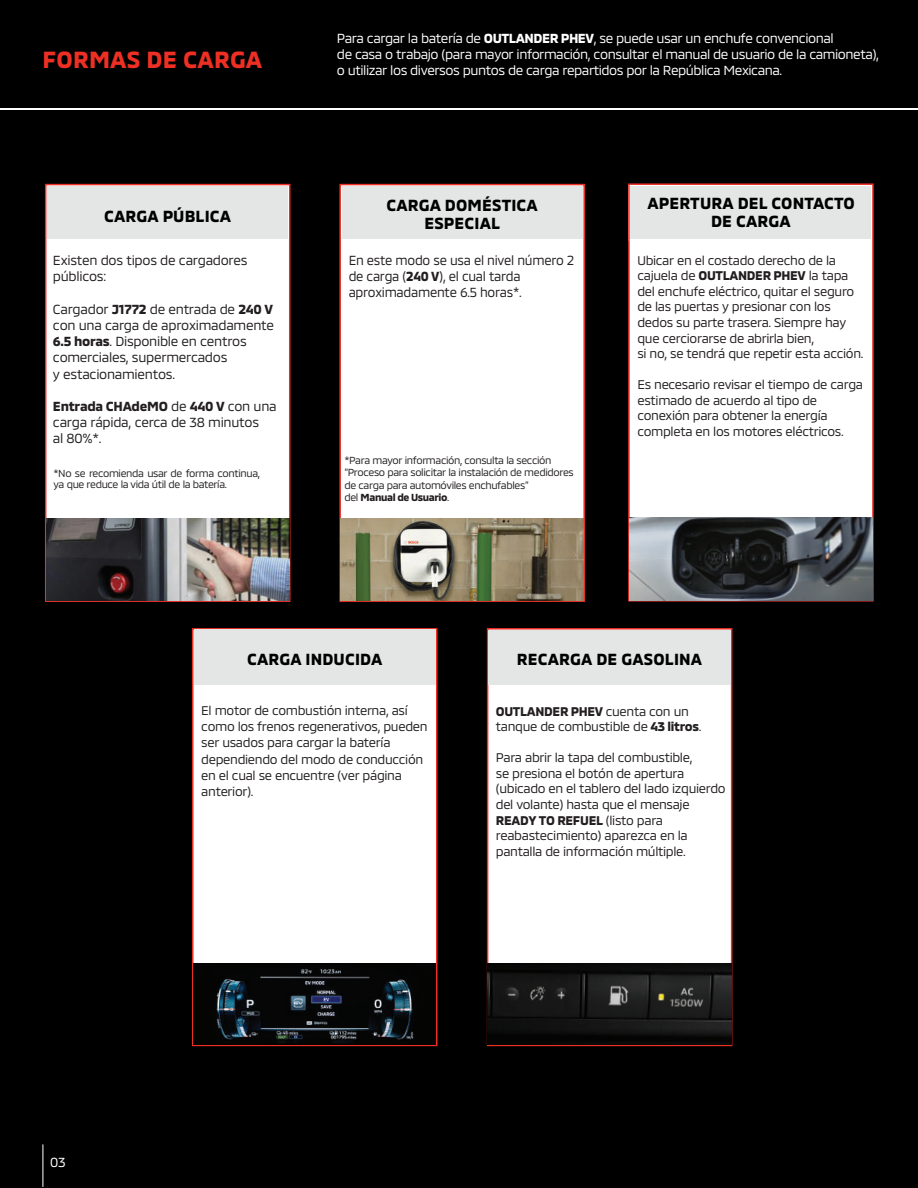
<style>
.page{position:relative;width:918px;height:1188px;background:#fff}
.page>*{position:absolute;margin:0;border:0;box-sizing:border-box;transform-origin:0 0}
.t1{font:700 24px "MMC";letter-spacing:.01em;color:#ee2f24}
.t2{font:700 16.5px/18px "MMC";letter-spacing:.01em;color:#000001;text-align:center}
.t3{font:13.5px/16.2px "MMC";letter-spacing:-.02em;color:#231f20}
.t4{font:13.5px/16.2px "MMC";letter-spacing:-.035em;color:#fff}
.t5{font:13.5px/16.2px "MMC";letter-spacing:-.02em;color:#231f20;scale:.96 1}
.t6{font:12.9px/15.6px "MMC";letter-spacing:-.025em;color:#231f20}
.t7{font:10.5px/12.6px "MMC";letter-spacing:-.035em;color:#231f20}
.s1{font-weight:700}
</style>
<div class="page">
<div style="left:0;top:111px;width:918px;height:1077px;background:#000001"></div>
<div style="left:0;top:0;width:918px;height:108px;background:#000001"></div>
<div style="left:45px;top:184px;width:245px;height:418px;background:#fff;border:2px solid #ee2f24"></div>
<div style="left:192px;top:628px;width:246px;height:418px;background:#fff;border:2px solid #ee2f24"></div>
<div style="left:194px;top:629px;width:241px;height:55px;background:#e4e6e6"></div>
<div style="left:487px;top:628px;width:245px;height:418px;background:#fff;border:2px solid #ee2f24"></div>
<div style="left:488px;top:630px;width:243px;height:54px;background:#e4e6e6"></div>
<div style="left:339px;top:184px;width:246px;height:418px;background:#fff;border:2px solid #ee2f24"></div>
<img style="left:341px;top:519px;width:243px;height:81px">
<div style="left:342px;top:186px;width:241px;height:53px;background:#e4e6e6"></div>
<div style="left:47px;top:186px;width:241px;height:53px;background:#e4e6e6"></div>
<img style="left:46px;top:519px;width:243px;height:81px">
<hr style="left:42px;top:1144px;width:1px;height:43px;background:#fff">
<div style="left:628px;top:183px;width:246px;height:419px;background:#fff;border:2px solid #ee2f24"></div>
<img style="left:630px;top:518px;width:242px;height:82px">
<div style="left:631px;top:186px;width:240px;height:53px;background:#e4e6e6"></div>
<img style="left:193px;top:964px;width:243px;height:81px">
<img style="left:488px;top:964px;width:243px;height:81px">
<h1 class="t1" style="left:43px;top:41px;width:221px">FORMAS DE CARGA</h1>
<p class="t2" style="left:104px;top:205px;width:128px">CARGA PÚBLICA</p>
<p class="t3" style="left:53px;top:251px;width:196px">Existen dos tipos de cargadores públicos:</p>
<p class="t3" style="left:53px;top:299px;width:223px">Cargador <span class="s1">J1772</span> de entrada de <span class="s1">240 V </span>con una carga de aproximadamente<br><span class="s1">6.5 horas</span>. Disponible en centros comerciales, supermercados<br>y estacionamientos.</p>
<p class="t3" style="left:53px;top:396px;width:225px"><span class="s1">Entrada CHAdeMO</span> de <span class="s1">440 V</span> con una carga rápida, cerca de 38 minutos<br>al 80%*.</p>
<p class="t7" style="left:53px;top:467px;width:208px;line-height:10.5px">*No se recomienda usar de forma continua, ya que reduce la vida útil de la batería.</p>
<p class="t4" style="left:337px;top:28px;width:544px">Para cargar la batería de <span class="s1">OUTLANDER PHEV</span>, se puede usar un enchufe convencional<br>de casa o trabajo (para mayor información, consultar el manual de usuario de la camioneta), o utilizar los diversos puntos de carga repartidos por la República Mexicana.</p>
<p class="t2" style="left:387px;top:194px;width:153px">CARGA DOMÉSTICA<br>ESPECIAL</p>
<p class="t5" style="left:349px;top:250px;width:237px">En este modo se usa el nivel número 2 de carga (<span class="s1">240 V</span>), el cual tarda aproximadamente 6.5 horas*.</p>
<p class="t7" style="left:344px;top:452px;width:231px">*Para mayor información, consulta la sección “Proceso para solicitar la instalación de medidores de carga para automóviles enchufables”<br>del <span class="s1">Manual de Usuario</span>.</p>
<p class="t2" style="left:647px;top:192px;width:209px">APERTURA DEL CONTACTO<br>DE CARGA</p>
<p class="t6" style="left:637px;top:251px;width:228px">Ubicar en el costado derecho de la cajuela de <span class="s1">OUTLANDER PHEV</span> la tapa del enchufe eléctrico, quitar el seguro de las puertas y presionar con los dedos su parte trasera. Siempre hay que cerciorarse de abrirla bien,<br>si no, se tendrá que repetir esta acción.</p>
<p class="t6" style="left:637px;top:375px;width:227px">Es necesario revisar el tiempo de carga estimado de acuerdo al tipo de conexión para obtener la energía completa en los motores eléctricos.</p>
<p class="t4" style="left:50px;top:1152px;width:17px">03</p>
<p class="t2" style="left:247px;top:648px;width:137px">CARGA INDUCIDA</p>
<p class="t6" style="left:201px;top:701px;width:228px;line-height:16.2px">El motor de combustión interna, así como los frenos regenerativos, pueden ser usados para cargar la batería dependiendo del modo de conducción en el cual se encuentre (ver página anterior).</p>
<p class="t2" style="left:517px;top:648px;width:187px">RECARGA DE GASOLINA</p>
<p class="t6" style="left:496px;top:702px;width:207px"><span class="s1">OUTLANDER PHEV</span> cuenta con un tanque de combustible de <span class="s1">43 litros</span>.</p>
<p class="t6" style="left:496px;top:748px;width:231px">Para abrir la tapa del combustible,<br>se presiona el botón de apertura (ubicado en el tablero del lado izquierdo del volante) hasta que el mensaje <span class="s1">READY TO REFUEL</span> (listo para reabastecimiento) aparezca en la pantalla de información múltiple.</p>
</div>
